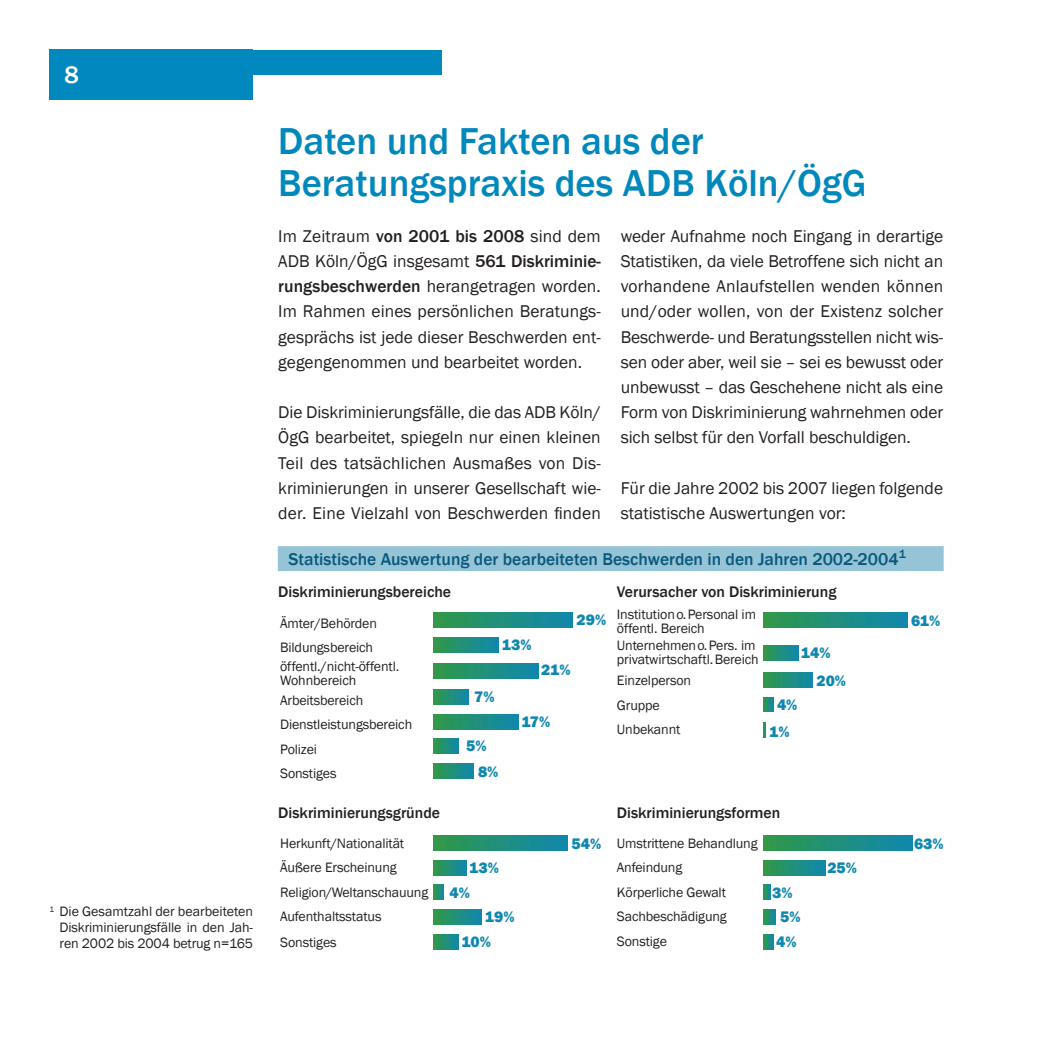
<style>
.page{position:relative;width:1042px;height:1042px;background:#fff}
.page>*{position:absolute;margin:0;border:0;box-sizing:border-box;transform-origin:0 0}
.t1{font:500 38.5px/42px "Franklin Gothic";color:#0088bc}
.t2{font:500 24.5px "Franklin Gothic";color:#fff}
.t3{font:17.5px/25.2px "Franklin Gothic";color:#231f20;text-align:justify}
.t4{font:500 17.5px "Franklin Gothic";color:#09587c}
.t5{font:500 15.75px "Franklin Gothic";color:#231f20}
.t6{font:800 15.75px/24.5px "Franklin Gothic";color:#0f87ae}
.t7{font:14px/24.5px "Franklin Gothic";letter-spacing:-.01em;color:#231f20}
.s1{font-weight:500}
</style>
<div class="page">
<div style="left:50px;top:50px;width:203px;height:50px;background:#0088bf"></div>
<div style="left:149px;top:50px;width:292px;height:24px;background:#0088bf"></div>
<div style="left:278px;top:546px;width:665px;height:24px;background:#95c4d7"></div>
<div style="left:278px;top:546px;width:665px;height:25px;border:1px solid #95c4d7"></div>
<svg style="left:434px;top:764px;width:40px;height:14px"></svg>
<svg style="left:434px;top:690px;width:35px;height:15px"></svg>
<svg style="left:434px;top:715px;width:84px;height:15px"></svg>
<svg style="left:434px;top:638px;width:64px;height:15px"></svg>
<svg style="left:434px;top:739px;width:25px;height:14px"></svg>
<svg style="left:434px;top:663px;width:104px;height:15px;background:#208f7a"></svg>
<svg style="left:434px;top:612px;width:139px;height:15px;background:#208f7b"></svg>
<svg style="left:434px;top:885px;width:10px;height:15px"></svg>
<svg style="left:434px;top:934px;width:25px;height:15px"></svg>
<svg style="left:434px;top:910px;width:47px;height:14px"></svg>
<svg style="left:434px;top:860px;width:32px;height:15px"></svg>
<svg style="left:434px;top:835px;width:134px;height:15px;background:#208f7b"></svg>
<svg style="left:763px;top:885px;width:8px;height:15px"></svg>
<svg style="left:763px;top:910px;width:13px;height:14px"></svg>
<svg style="left:763px;top:860px;width:62px;height:15px"></svg>
<svg style="left:763px;top:835px;width:149px;height:15px;background:#208f7b"></svg>
<svg style="left:763px;top:934px;width:10px;height:15px"></svg>
<svg style="left:763px;top:645px;width:35px;height:15px"></svg>
<svg style="left:763px;top:697px;width:10px;height:15px"></svg>
<svg style="left:763px;top:723px;width:3px;height:14px"></svg>
<svg style="left:763px;top:612px;width:144px;height:15px;background:#208f7b"></svg>
<svg style="left:763px;top:672px;width:50px;height:15px"></svg>
<h2 class="t2" style="left:64px;top:60px;width:16px">8</h2>
<p class="t7" style="left:60px;top:904px;width:195px;line-height:15.8px;text-align:justify;text-indent:-10px"><sup>1</sup> Die Gesamtzahl der bearbeiteten Diskriminierungsfälle in den Jah&shy;ren 2002 bis 2004 betrug n=165</p>
<h1 class="t1" style="left:278px;top:120px;width:590px">Daten und Fakten aus der<br>Beratungspraxis des ADB Köln/ÖgG</h1>
<p class="t3" style="left:278px;top:224px;width:324px">Im Zeitraum <span class="s1">von 2001 bis 2008</span> sind dem ADB Köln/ÖgG insgesamt <span class="s1">561 Diskriminie&shy;rungsbeschwerden</span> herangetragen worden.<br>Im Rahmen eines persönlichen Beratungs&shy;gesprächs ist jede dieser Beschwerden ent&shy;gegengenommen und bearbeitet worden.</p>
<p class="t3" style="left:278px;top:400px;width:324px">Die Diskriminierungsfälle, die das ADB Köln/ ÖgG bearbeitet, spiegeln nur einen kleinen Teil des tatsächlichen Ausmaßes von Dis&shy;kriminierungen in unserer Gesellschaft wie&shy;der. Eine Vielzahl von Beschwerden finden</p>
<p class="t4" style="left:289px;top:548px;width:619px">Statistische Auswertung der bearbeiteten Beschwerden in den Jahren 2002-2004<sup>1</sup></p>
<p class="t3" style="left:621px;top:224px;width:324px">weder Aufnahme noch Eingang in derartige Statistiken, da viele Betroffene sich nicht an vorhandene Anlaufstellen wenden können und/oder wollen, von der Existenz solcher Beschwerde- und Beratungsstellen nicht wis&shy;sen oder aber, weil sie – sei es bewusst oder unbewusst – das Geschehene nicht als eine Form von Diskriminierung wahrnehmen oder sich selbst für den Vorfall beschuldigen.</p>
<p class="t3" style="left:621px;top:476px;width:324px">Für die Jahre 2002 bis 2007 liegen folgende statistische Auswertungen vor:</p>
<p class="t5" style="left:278px;top:582px;width:174px">Diskriminierungsbereiche</p>
<p class="t7" style="left:280px;top:611px;width:98px">Ämter/Behörden<br>Bildungsbereich</p>
<p class="t7" style="left:280px;top:660px;width:121px;line-height:14px">öffentl./nicht-öffentl.<br>Wohnbereich</p>
<p class="t7" style="left:280px;top:688px;width:134px">Arbeitsbereich<br>Dienstleistungsbereich<br>Polizei<br>Sonstiges</p>
<p class="t5" style="left:278px;top:803px;width:163px">Diskriminierungsgründe</p>
<p class="t6" style="left:474px;top:685px;width:22px">7%</p>
<p class="t6" style="left:502px;top:632px;width:31px">13%</p>
<p class="t6" style="left:576px;top:607px;width:31px">29%</p>
<p class="t6" style="left:541px;top:657px;width:31px">21%</p>
<p class="t6" style="left:521px;top:709px;width:30px">17%</p>
<p class="t6" style="left:478px;top:733px;width:22px;line-height:25.4px;text-indent:-12px">5%<br>8%</p>
<p class="t7" style="left:280px;top:831px;width:149px">Herkunft/Nationalität<br>Äußere Erscheinung<br>Religion/Weltanschauung<br>Aufenthaltsstatus</p>
<p class="t7" style="left:280px;top:931px;width:58px">Sonstiges</p>
<p class="t6" style="left:449px;top:856px;width:51px;text-indent:20px">13%<br>4%</p>
<p class="t6" style="left:461px;top:905px;width:55px;text-indent:24px">19%<br>10%</p>
<p class="t6" style="left:571px;top:831px;width:31px">54%</p>
<p class="t5" style="left:617px;top:582px;width:221px">Verursacher von Diskriminierung</p>
<p class="t7" style="left:617px;top:607px;width:141px;line-height:14px">Institution o. Personal im öffentl. Bereich</p>
<p class="t7" style="left:617px;top:639px;width:143px;line-height:14px">Unternehmen o. Pers. im privatwirtschaftl. Bereich</p>
<p class="t7" style="left:617px;top:669px;width:76px">Einzelperson<br>Gruppe<br>Unbekannt</p>
<p class="t6" style="left:816px;top:638px;width:31px;line-height:28px;text-indent:-16px">14%<br>20%</p>
<p class="t6" style="left:769px;top:692px;width:30px;line-height:26.2px;text-align:center">4%<br>1%</p>
<p class="t5" style="left:617px;top:803px;width:165px">Diskriminierungsformen</p>
<p class="t6" style="left:911px;top:609px;width:31px">61%</p>
<p class="t7" style="left:617px;top:831px;width:142px">Umstrittene Behandlung<br>Anfeindung<br>Körperliche Gewalt<br>Sachbeschädigung<br>Sonstige</p>
<p class="t6" style="left:914px;top:831px;width:31px">63%</p>
<p class="t6" style="left:827px;top:856px;width:31px">25%</p>
<p class="t6" style="left:772px;top:880px;width:30px">3%<br>5%<br>4%</p>
</div>
